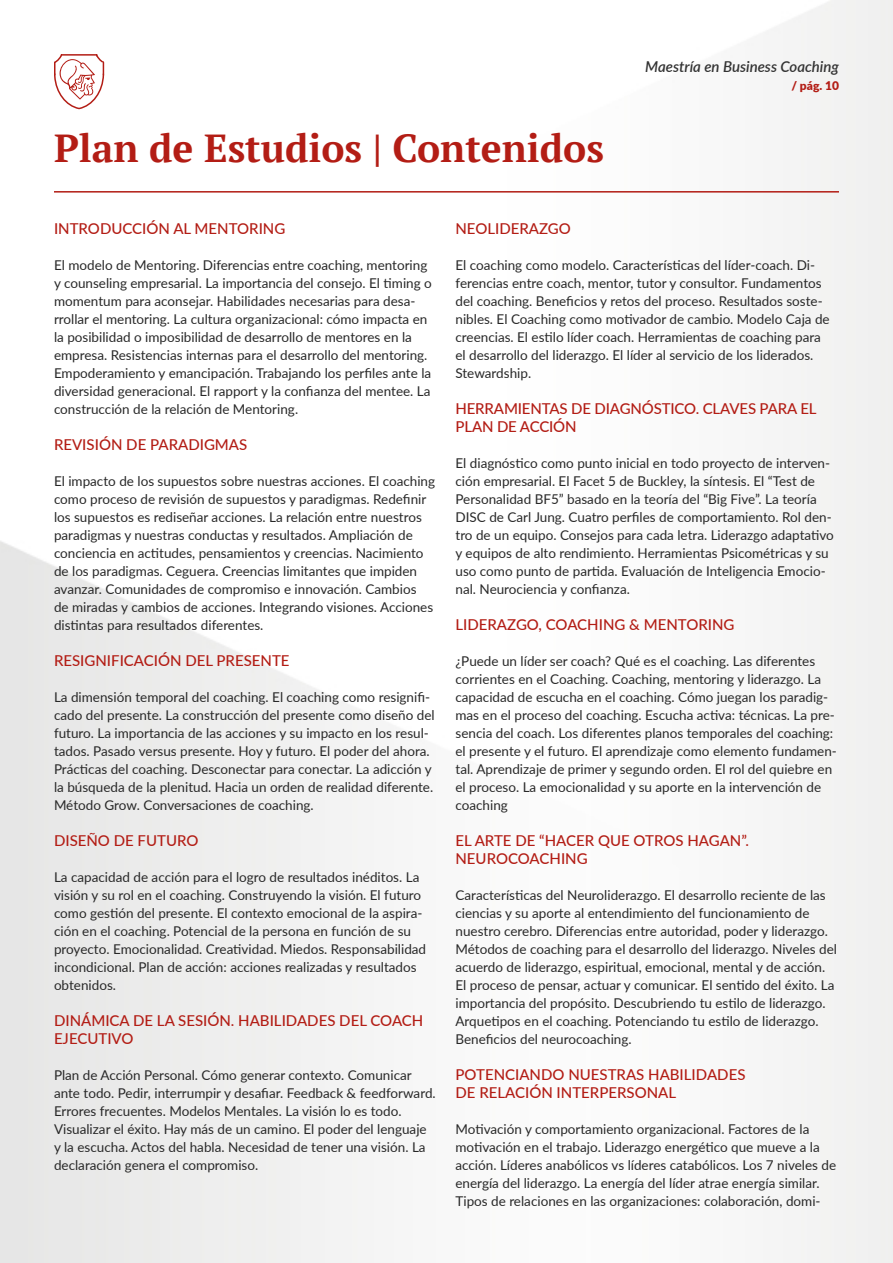
<style>
.page{position:relative;width:893px;height:1263px;background:#fff}
.page>*{position:absolute;margin:0;border:0;box-sizing:border-box;transform-origin:0 0}
.t1{font:700 39px "PT Serif";color:#b31d15}
.t2{font:500 15px/18px "Lato";color:#b31d15}
.t3{font:italic 600 15px "Lato";color:#333}
.t4{font:13.5px/18px "Lato";color:#282828}
.t5{font:900 12px "Lato";color:#b31d15}
</style>
<div class="page">
<svg style="left:54px;top:54px;width:51px;height:56px"></svg>
<hr style="left:54px;top:191px;width:785px;height:2px;background:#b21c14">
<h1 class="t1" style="left:54px;top:123px;width:552px">Plan de Estudios | Contenidos</h1>
<p class="t3" style="left:645px;top:56px;width:195px">Maestría en Business Coaching</p>
<p class="t5" style="left:791px;top:77px;width:49px">/ pág. 10</p>
<p class="t2" style="left:54px;top:219px;width:233px">INTRODUCCIÓN AL MENTORING</p>
<p class="t4" style="left:54px;top:256px;width:379px">El modelo de Mentoring. Diferencias entre coaching, mentoring y counseling empresarial. La importancia del consejo. El timing o momentum para aconsejar. Habilidades necesarias para desa&shy;rrollar el mentoring. La cultura organizacional: cómo impacta en la posibilidad o imposibilidad de desarrollo de mentores en la empresa. Resistencias internas para el desarrollo del mentoring.<br>Empoderamiento y emancipación. Trabajando los perfiles ante la diversidad generacional. El rapport y la confianza del mentee. La construcción de la relación de Mentoring.</p>
<p class="t2" style="left:54px;top:435px;width:195px">REVISIÓN DE PARADIGMAS</p>
<p class="t4" style="left:54px;top:472px;width:383px">El impacto de los supuestos sobre nuestras acciones. El coaching como proceso de revisión de supuestos y paradigmas. Redefinir los supuestos es rediseñar acciones. La relación entre nuestros paradigmas y nuestras conductas y resultados. Ampliación de conciencia en actitudes, pensamientos y creencias. Nacimiento de los paradigmas. Ceguera. Creencias limitantes que impiden avanzar. Comunidades de compromiso e innovación. Cambios<br>de miradas y cambios de acciones. Integrando visiones. Acciones distintas para resultados diferentes.</p>
<p class="t2" style="left:54px;top:651px;width:237px">RESIGNIFICACIÓN DEL PRESENTE</p>
<p class="t4" style="left:54px;top:688px;width:382px">La dimensión temporal del coaching. El coaching como resignifi&shy;cado del presente. La construcción del presente como diseño del futuro. La importancia de las acciones y su impacto en los resul&shy;tados. Pasado versus presente. Hoy y futuro. El poder del ahora.<br>Prácticas del coaching. Desconectar para conectar. La adicción y la búsqueda de la plenitud. Hacia un orden de realidad diferente.<br>Método Grow. Conversaciones de coaching.</p>
<p class="t2" style="left:54px;top:831px;width:146px">DISEÑO DE FUTURO</p>
<p class="t4" style="left:54px;top:868px;width:374px">La capacidad de acción para el logro de resultados inéditos. La visión y su rol en el coaching. Construyendo la visión. El futuro como gestión del presente. El contexto emocional de la aspira&shy;ción en el coaching. Potencial de la persona en función de su proyecto. Emocionalidad. Creatividad. Miedos. Responsabilidad incondicional. Plan de acción: acciones realizadas y resultados obtenidos.</p>
<p class="t2" style="left:54px;top:1011px;width:371px">DINÁMICA DE LA SESIÓN. HABILIDADES DEL COACH<br>EJECUTIVO</p>
<p class="t4" style="left:54px;top:1066px;width:383px">Plan de Acción Personal. Cómo generar contexto. Comunicar ante todo. Pedir, interrumpir y desafiar. Feedback &amp; feedforward.<br>Errores frecuentes. Modelos Mentales. La visión lo es todo.<br>Visualizar el éxito. Hay más de un camino. El poder del lenguaje y la escucha. Actos del habla. Necesidad de tener una visión. La declaración genera el compromiso.</p>
<p class="t2" style="left:455px;top:219px;width:117px">NEOLIDERAZGO</p>
<p class="t4" style="left:455px;top:256px;width:376px">El coaching como modelo. Características del líder-coach. Di&shy;ferencias entre coach, mentor, tutor y consultor. Fundamentos del coaching. Beneficios y retos del proceso. Resultados soste&shy;nibles. El Coaching como motivador de cambio. Modelo Caja de creencias. El estilo líder coach. Herramientas de coaching para el desarrollo del liderazgo. El líder al servicio de los liderados.<br>Stewardship.</p>
<p class="t2" style="left:455px;top:399px;width:363px">HERRAMIENTAS DE DIAGNÓSTICO. CLAVES PARA EL<br>PLAN DE ACCIÓN</p>
<p class="t4" style="left:455px;top:454px;width:380px">El diagnóstico como punto inicial en todo proyecto de interven&shy;ción empresarial. El Facet 5 de Buckley, la síntesis. El “Test de Personalidad BF5” basado en la teoría del “Big Five”. La teoría DISC de Carl Jung. Cuatro perfiles de comportamiento. Rol den&shy;tro de un equipo. Consejos para cada letra. Liderazgo adaptativo y equipos de alto rendimiento. Herramientas Psicométricas y su uso como punto de partida. Evaluación de Inteligencia Emocio&shy;nal. Neurociencia y confianza.</p>
<p class="t2" style="left:455px;top:615px;width:280px">LIDERAZGO, COACHING &amp; MENTORING</p>
<p class="t4" style="left:455px;top:652px;width:383px">¿Puede un líder ser coach? Qué es el coaching. Las diferentes corrientes en el Coaching. Coaching, mentoring y liderazgo. La capacidad de escucha en el coaching. Cómo juegan los paradig&shy;mas en el proceso del coaching. Escucha activa: técnicas. La pre&shy;sencia del coach. Los diferentes planos temporales del coaching: el presente y el futuro. El aprendizaje como elemento fundamen&shy;tal. Aprendizaje de primer y segundo orden. El rol del quiebre en el proceso. La emocionalidad y su aporte en la intervención de coaching</p>
<p class="t2" style="left:455px;top:831px;width:295px">EL ARTE DE “HACER QUE OTROS HAGAN”.<br>NEUROCOACHING</p>
<p class="t4" style="left:455px;top:886px;width:383px">Características del Neuroliderazgo. El desarrollo reciente de las ciencias y su aporte al entendimiento del funcionamiento de nuestro cerebro. Diferencias entre autoridad, poder y liderazgo.<br>Métodos de coaching para el desarrollo del liderazgo. Niveles del acuerdo de liderazgo, espiritual, emocional, mental y de acción.<br>El proceso de pensar, actuar y comunicar. El sentido del éxito. La importancia del propósito. Descubriendo tu estilo de liderazgo.<br>Arquetipos en el coaching. Potenciando tu estilo de liderazgo.<br>Beneficios del neurocoaching.</p>
<p class="t2" style="left:455px;top:1065px;width:291px">POTENCIANDO NUESTRAS HABILIDADES<br>DE RELACIÓN INTERPERSONAL</p>
<p class="t4" style="left:455px;top:1120px;width:382px">Motivación y comportamiento organizacional. Factores de la motivación en el trabajo. Liderazgo energético que mueve a la acción. Líderes anabólicos vs líderes catabólicos. Los 7 niveles de energía del liderazgo. La energía del líder atrae energía similar.<br>Tipos de relaciones en las organizaciones: colaboración, domi-</p>
</div>
